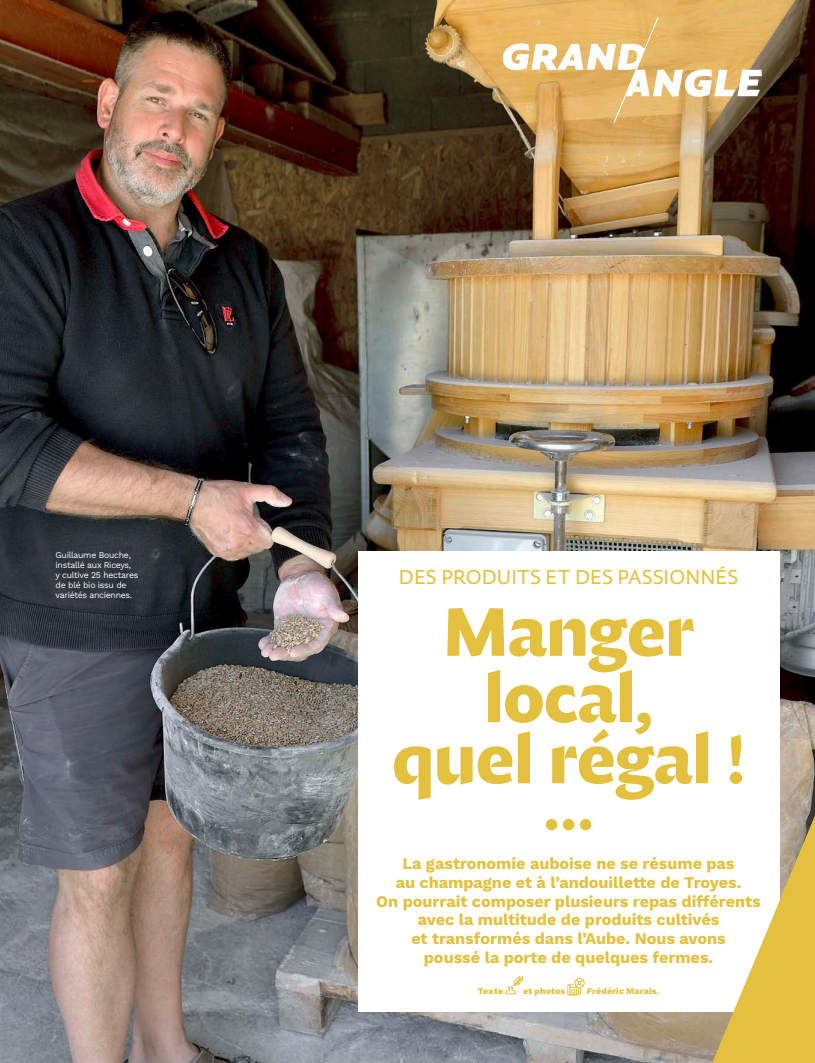
<style>
.page{position:relative;width:815px;height:1063px;background:#fff}
.page>*{position:absolute;margin:0;border:0;box-sizing:border-box;transform-origin:0 0}
.t1{font:67.5px/63.8px "Diurnal Display Std Bld";letter-spacing:-.01em;color:#e3c13e;text-align:center}
.t2{font:62.5px "Diurnal Display Std Bld";color:#e3c13e}
.t3{font:300 20px "Diurnal Display Std";letter-spacing:.005em;color:#e3c13e}
.t4{font:700 16.25px/18.8px "Work Sans";letter-spacing:-.005em;color:#e3c13e;text-align:center}
.t5{font:8.75px/10px "Work Sans";letter-spacing:-.035em;color:#fff}
.t6{font:800 8.75px "Work Sans";letter-spacing:.02em;color:#e3c13e}
</style>
<div class="page">
<img style="left:0;top:0;width:815px;height:1063px">
<div style="left:358px;top:551px;width:421px;height:461px;background:#fff"></div>
<svg style="left:505px;top:976px;width:18px;height:19px"></svg>
<svg style="left:567px;top:978px;width:18px;height:17px"></svg>
<svg style="left:712px;top:815px;width:103px;height:248px"></svg>
<svg style="left:503px;top:17px;width:259px;height:106px;background:#dfb97a"></svg>
<p class="t5" style="left:56px;top:550px;width:84px">Guillaume Bouche, installé aux Riceys,<br>y cultive 25 hectares de blé bio issu de variétés anciennes.</p>
<p class="t3" style="left:399px;top:564px;width:341px">DES PRODUITS ET DES PASSIONNÉS</p>
<h1 class="t1" style="left:392px;top:599px;width:355px">Manger local,<br>quel régal !</h1>
<h2 class="t2" style="left:544px;top:764px;width:51px">…</h2>
<p class="t4" style="left:376px;top:854px;width:386px">La gastronomie auboise ne se résume pas<br>au champagne et à l’andouillette de Troyes.<br>On pourrait composer plusieurs repas différents avec la multitude de produits cultivés<br>et transformés dans l’Aube. Nous avons<br>poussé la porte de quelques fermes.</p>
<p class="t6" style="left:478px;top:984px;width:27px">Texte</p>
<p class="t6" style="left:523px;top:984px;width:44px">et photos</p>
<p class="t6" style="left:587px;top:984px;width:74px">Frédéric Marais.</p>
</div>
